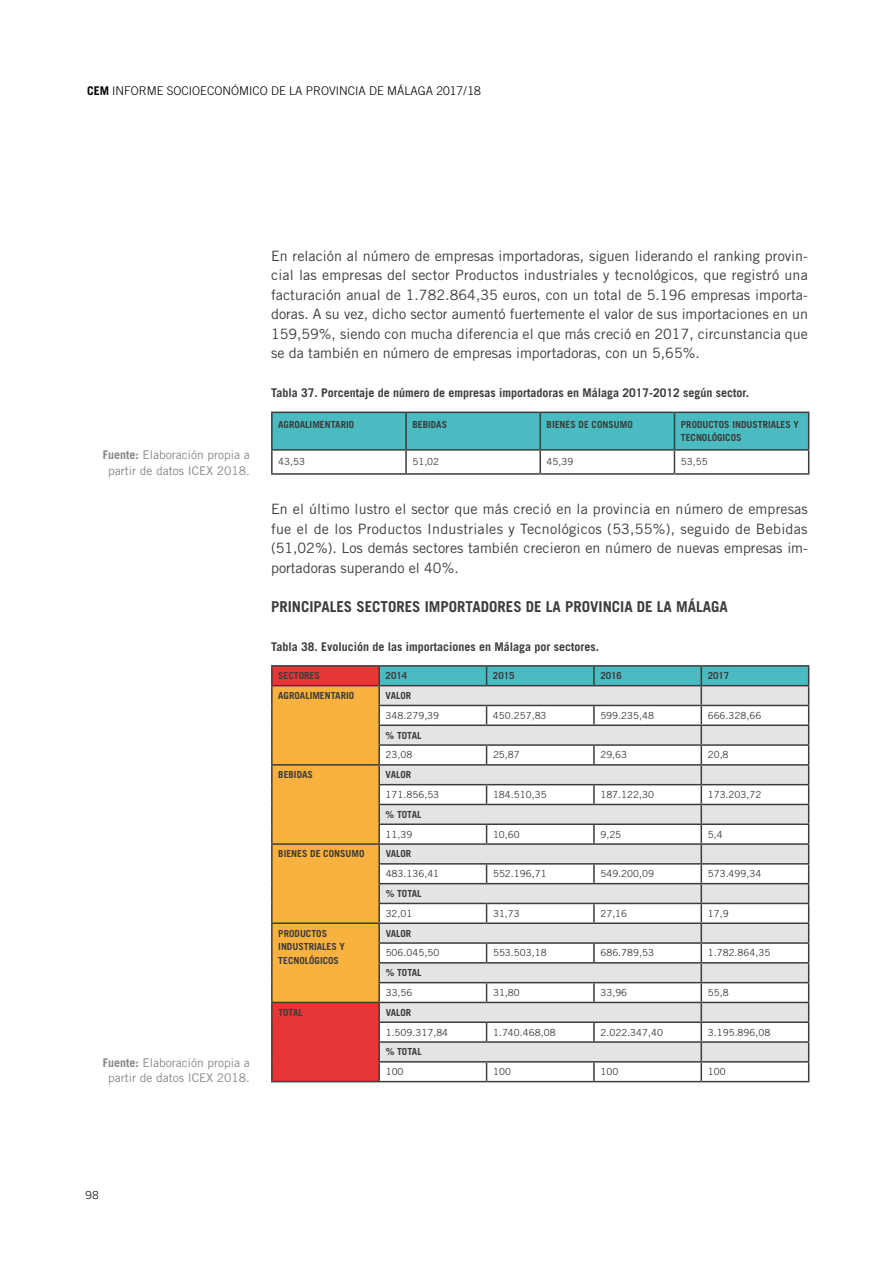
<style>
.page{position:relative;width:893px;height:1263px;background:#fff}
.page>*{position:absolute;margin:0;border:0;box-sizing:border-box;transform-origin:0 0}
.t1{font:700 15px "Trade Gothic LT Std";color:#3c3c3b}
.t2{font:14.25px/19.5px "Trade Gothic LT Std";color:#3c3c3b;text-align:justify}
.t3{font:700 12px "Trade Gothic LT Std";color:#3c3c3b}
.t4{font:12px/15.8px "Trade Gothic LT Std";color:#878787;text-align:center}
.t5{font:300 12px "Trade Gothic LT Std";color:#000}
.t6{font:300 12px "Proxima Nova A";color:#000}
.t7{font:9.75px "Trade Gothic LT Std";color:#3c3c3b}
.t8{font:700 9.75px/13.5px "Trade Gothic LT Std";color:#3c3c3b}
.s1{font-weight:700}
</style>
<div class="page">
<hr style="left:271px;top:451px;width:2px;height:22px;background:#3c3c3b">
<hr style="left:271px;top:473px;width:135px;height:2px;background:#3c3c3b">
<hr style="left:406px;top:473px;width:134px;height:2px;background:#3c3c3b">
<hr style="left:540px;top:473px;width:134px;height:2px;background:#3c3c3b">
<hr style="left:674px;top:473px;width:135px;height:2px;background:#3c3c3b">
<hr style="left:271px;top:412px;width:135px;height:1px;background:#3c3c3b">
<hr style="left:271px;top:413px;width:2px;height:36px;background:#3c3c3b">
<hr style="left:271px;top:449px;width:135px;height:2px;background:#3c3c3b">
<svg style="left:272px;top:412px;width:537px;height:61px"></svg>
<hr style="left:271px;top:665px;width:108px;height:2px;background:#3c3c3b">
<hr style="left:271px;top:1081px;width:109px;height:1px;background:#3c3c3b">
<hr style="left:380px;top:1081px;width:107px;height:1px;background:#3c3c3b">
<hr style="left:487px;top:1081px;width:107px;height:1px;background:#3c3c3b">
<hr style="left:594px;top:1081px;width:107px;height:1px;background:#3c3c3b">
<hr style="left:701px;top:1081px;width:108px;height:1px;background:#3c3c3b">
<hr style="left:379px;top:665px;width:108px;height:2px;background:#3c3c3b">
<hr style="left:487px;top:665px;width:107px;height:2px;background:#3c3c3b">
<hr style="left:594px;top:665px;width:107px;height:2px;background:#3c3c3b">
<hr style="left:701px;top:665px;width:108px;height:2px;background:#3c3c3b">
<svg style="left:271px;top:666px;width:538px;height:415px"></svg>
<p class="t5" style="left:87px;top:83px;width:395px"><span class="s1">CEM</span> INFORME SOCIOECONÓMICO DE LA PROVINCIA DE MÁLAGA 2017/18</p>
<p class="t4" style="left:103px;top:447px;width:148px"><span class="s1">Fuente:</span> Elaboración propia a partir de datos ICEX 2018.</p>
<p class="t4" style="left:103px;top:1054px;width:148px"><span class="s1">Fuente:</span> Elaboración propia a partir de datos ICEX 2018.</p>
<p class="t2" style="left:271px;top:246px;width:538px">En relación al número de empresas importadoras, siguen liderando el ranking provin&shy;cial las empresas del sector Productos industriales y tecnológicos, que registró una facturación anual de 1.782.864,35 euros, con un total de 5.196 empresas importa&shy;doras. A su vez, dicho sector aumentó fuertemente el valor de sus importaciones en un 159,59%, siendo con mucha diferencia el que más creció en 2017, circunstancia que se da también en número de empresas importadoras, con un 5,65%.</p>
<p class="t3" style="left:271px;top:385px;width:480px">Tabla 37. Porcentaje de número de empresas importadoras en Málaga 2017-2012 según sector.</p>
<p class="t8" style="left:278px;top:417px;width:78px">AGROALIMENTARIO</p>
<p class="t8" style="left:412px;top:417px;width:36px">BEBIDAS</p>
<p class="t8" style="left:547px;top:417px;width:88px">BIENES DE CONSUMO</p>
<p class="t8" style="left:681px;top:417px;width:120px">PRODUCTOS INDUSTRIALES Y<br>TECNOLÓGICOS</p>
<p class="t7" style="left:278px;top:456px;width:28px">43,53</p>
<p class="t7" style="left:412px;top:456px;width:28px">51,02</p>
<p class="t7" style="left:547px;top:456px;width:28px">45,39</p>
<p class="t7" style="left:681px;top:456px;width:28px">53,55</p>
<p class="t2" style="left:271px;top:499px;width:538px">En el último lustro el sector que más creció en la provincia en número de empresas fue el de los Productos Industriales y Tecnológicos (53,55%), seguido de Bebidas (51,02%). Los demás sectores también crecieron en número de nuevas empresas im&shy;portadoras superando el 40%.</p>
<p class="t1" style="left:271px;top:597px;width:458px">PRINCIPALES SECTORES IMPORTADORES DE LA PROVINCIA DE LA MÁLAGA</p>
<p class="t3" style="left:271px;top:639px;width:330px">Tabla 38. Evolución de las importaciones en Málaga por sectores.</p>
<p class="t8" style="left:278px;top:669px;width:43px">SECTORES</p>
<p class="t8" style="left:386px;top:669px;width:23px">2014</p>
<p class="t8" style="left:493px;top:669px;width:23px">2015</p>
<p class="t8" style="left:600px;top:669px;width:23px">2016</p>
<p class="t8" style="left:708px;top:669px;width:23px">2017</p>
<p class="t8" style="left:278px;top:689px;width:78px">AGROALIMENTARIO</p>
<p class="t8" style="left:386px;top:689px;width:27px">VALOR</p>
<p class="t7" style="left:386px;top:709px;width:55px">348.279,39</p>
<p class="t7" style="left:493px;top:709px;width:55px">450.257,83</p>
<p class="t7" style="left:600px;top:709px;width:55px">599.235,48</p>
<p class="t7" style="left:708px;top:709px;width:55px">666.328,66</p>
<p class="t8" style="left:386px;top:728px;width:37px">% TOTAL</p>
<p class="t7" style="left:386px;top:749px;width:28px">23,08</p>
<p class="t7" style="left:493px;top:749px;width:28px">25,87</p>
<p class="t7" style="left:600px;top:749px;width:28px">29,63</p>
<p class="t7" style="left:708px;top:749px;width:22px">20,8</p>
<p class="t8" style="left:278px;top:768px;width:36px">BEBIDAS</p>
<p class="t8" style="left:386px;top:768px;width:27px">VALOR</p>
<p class="t7" style="left:386px;top:789px;width:55px">171.856,53</p>
<p class="t7" style="left:493px;top:789px;width:55px">184.510,35</p>
<p class="t7" style="left:600px;top:789px;width:55px">187.122,30</p>
<p class="t7" style="left:708px;top:789px;width:55px">173.203,72</p>
<p class="t8" style="left:386px;top:807px;width:37px">% TOTAL</p>
<p class="t7" style="left:386px;top:828px;width:28px">11,39</p>
<p class="t7" style="left:493px;top:828px;width:28px">10,60</p>
<p class="t7" style="left:600px;top:828px;width:22px">9,25</p>
<p class="t7" style="left:708px;top:828px;width:16px">5,4</p>
<p class="t8" style="left:278px;top:847px;width:88px">BIENES DE CONSUMO</p>
<p class="t8" style="left:386px;top:847px;width:27px">VALOR</p>
<p class="t7" style="left:386px;top:868px;width:55px">483.136,41</p>
<p class="t7" style="left:493px;top:868px;width:55px">552.196,71</p>
<p class="t7" style="left:600px;top:868px;width:55px">549.200,09</p>
<p class="t7" style="left:708px;top:868px;width:55px">573.499,34</p>
<p class="t8" style="left:386px;top:887px;width:37px">% TOTAL</p>
<p class="t7" style="left:386px;top:907px;width:28px">32,01</p>
<p class="t7" style="left:493px;top:907px;width:28px">31,73</p>
<p class="t7" style="left:600px;top:907px;width:28px">27,16</p>
<p class="t7" style="left:708px;top:907px;width:22px">17,9</p>
<p class="t8" style="left:278px;top:926px;width:68px">PRODUCTOS<br>INDUSTRIALES Y<br>TECNOLÓGICOS</p>
<p class="t8" style="left:386px;top:926px;width:27px">VALOR</p>
<p class="t7" style="left:386px;top:947px;width:55px">506.045,50</p>
<p class="t7" style="left:493px;top:947px;width:55px">553.503,18</p>
<p class="t7" style="left:600px;top:947px;width:55px">686.789,53</p>
<p class="t7" style="left:708px;top:947px;width:64px">1.782.864,35</p>
<p class="t8" style="left:386px;top:966px;width:37px">% TOTAL</p>
<p class="t7" style="left:386px;top:987px;width:28px">33,56</p>
<p class="t7" style="left:493px;top:987px;width:28px">31,80</p>
<p class="t7" style="left:600px;top:987px;width:28px">33,96</p>
<p class="t7" style="left:708px;top:987px;width:22px">55,8</p>
<p class="t8" style="left:278px;top:1005px;width:26px">TOTAL</p>
<p class="t8" style="left:386px;top:1005px;width:27px">VALOR</p>
<p class="t7" style="left:386px;top:1026px;width:64px">1.509.317,84</p>
<p class="t7" style="left:493px;top:1026px;width:64px">1.740.468,08</p>
<p class="t7" style="left:600px;top:1026px;width:64px">2.022.347,40</p>
<p class="t7" style="left:708px;top:1026px;width:64px">3.195.896,08</p>
<p class="t8" style="left:386px;top:1045px;width:37px">% TOTAL</p>
<p class="t7" style="left:386px;top:1066px;width:19px">100</p>
<p class="t7" style="left:493px;top:1066px;width:19px">100</p>
<p class="t7" style="left:600px;top:1066px;width:19px">100</p>
<p class="t7" style="left:708px;top:1066px;width:19px">100</p>
<p class="t6" style="left:85px;top:1188px;width:15px">98</p>
</div>
